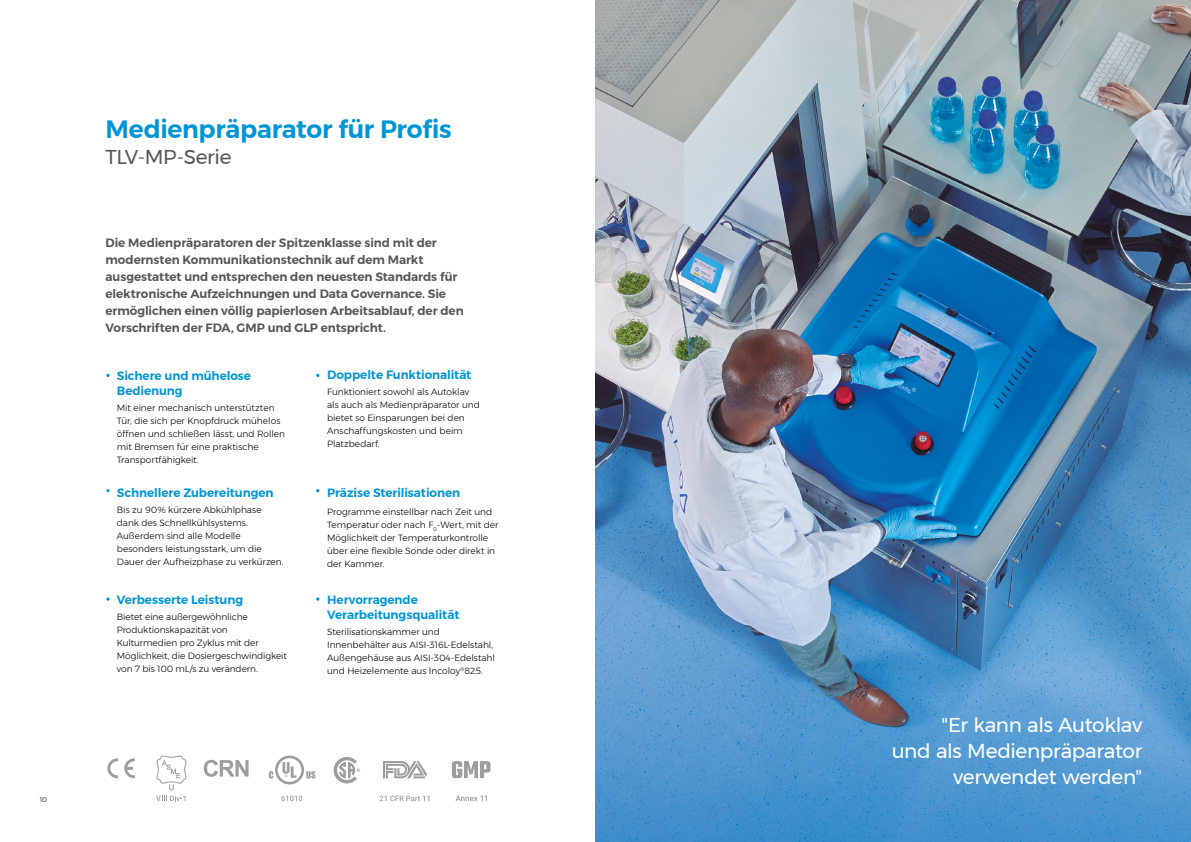
<style>
.page{position:relative;width:1191px;height:842px;background:#fff}
.page>*{position:absolute;margin:0;border:0;box-sizing:border-box;transform-origin:0 0}
.t1{font:600 25px "Montserrat";letter-spacing:-.01em;color:#0095d6}
.t2{font:20px/26px "Montserrat";letter-spacing:-.015em;color:#fff;text-align:right}
.t3{font:20px "Montserrat";letter-spacing:-.015em;color:#575756}
.t4{font:600 12px/17px "Montserrat";letter-spacing:-.005em;color:#575756}
.t5{font:600 12px/15px "Montserrat";letter-spacing:-.005em;color:#0095d6}
.t6{font:300 9px/13px "Montserrat";color:#000}
.t7{font:300 6.8px "Montserrat";color:#000}
</style>
<div class="page">
<img style="left:595px;top:0;width:596px;height:842px">
<svg style="left:124px;top:758px;width:11px;height:20px"></svg>
<svg style="left:107px;top:758px;width:11px;height:20px"></svg>
<svg style="left:156px;top:755px;width:31px;height:46px"></svg>
<svg style="left:383px;top:761px;width:44px;height:17px"></svg>
<svg style="left:379px;top:796px;width:50px;height:5px"></svg>
<svg style="left:269px;top:755px;width:46px;height:29px"></svg>
<svg style="left:281px;top:796px;width:21px;height:5px"></svg>
<svg style="left:106px;top:489px;width:4px;height:3px"></svg>
<svg style="left:106px;top:374px;width:4px;height:3px"></svg>
<svg style="left:106px;top:597px;width:4px;height:4px"></svg>
<svg style="left:333px;top:757px;width:27px;height:26px"></svg>
<svg style="left:204px;top:760px;width:44px;height:17px"></svg>
<svg style="left:455px;top:795px;width:32px;height:6px"></svg>
<svg style="left:452px;top:761px;width:38px;height:17px"></svg>
<p class="t7" style="left:40px;top:795px;width:9px">10</p>
<h1 class="t1" style="left:105px;top:109px;width:347px">Medienpräparator für Profis</h1>
<h2 class="t3" style="left:105px;top:141px;width:127px">TLV-MP-Serie</h2>
<p class="t4" style="left:105px;top:235px;width:360px">Die Medienpräparatoren der Spitzenklasse sind mit der modernsten Kommunikationstechnik auf dem Markt ausgestattet und entsprechen den neuesten Standards für elektronische Aufzeichnungen und Data Governance. Sie ermöglichen einen völlig papierlosen Arbeitsablauf, der den Vorschriften der FDA, GMP und GLP entspricht.</p>
<h3 class="t5" style="left:117px;top:368px;width:136px">Sichere und mühelose<br>Bedienung</h3>
<p class="t6" style="left:117px;top:401px;width:170px">Mit einer mechanisch unterstützten Tür, die sich per Knopfdruck mühelos öffnen und schließen lässt, und Rollen mit Bremsen für eine praktische Transportfähigkeit.</p>
<h3 class="t5" style="left:117px;top:485px;width:158px">Schnellere Zubereitungen</h3>
<p class="t6" style="left:117px;top:503px;width:168px">Bis zu 90% kürzere Abkühlphase dank des Schnellkühlsystems.<br>Außerdem sind alle Modelle besonders leistungsstark, um die<br>Dauer der Aufheizphase zu verkürzen.</p>
<h3 class="t5" style="left:117px;top:592px;width:128px">Verbesserte Leistung</h3>
<p class="t6" style="left:117px;top:610px;width:172px">Bietet eine außergewöhnliche<br>Produktionskapazität von<br>Kulturmedien pro Zyklus mit der<br>Möglichkeit, die Dosiergeschwindigkeit von 7 bis 100 mL/s zu verändern.</p>
<h3 class="t5" style="left:327px;top:368px;width:146px">Doppelte Funktionalität</h3>
<p class="t6" style="left:327px;top:385px;width:154px">Funktioniert sowohl als Autoklav als auch als Medienpräparator und bietet so Einsparungen bei den<br>Anschaffungskosten und beim<br>Platzbedarf.</p>
<h3 class="t5" style="left:327px;top:485px;width:135px">Präzise Sterilisationen</h3>
<p class="t6" style="left:327px;top:506px;width:173px">Programme einstellbar nach Zeit und<br>Temperatur oder nach F<sub>0</sub>-Wert, mit der<br>Möglichkeit der Temperaturkontrolle über eine flexible Sonde oder direkt in der Kammer.</p>
<h3 class="t5" style="left:327px;top:592px;width:134px">Hervorragende<br>Verarbeitungsqualität</h3>
<p class="t6" style="left:327px;top:625px;width:169px">Sterilisationskammer und Innenbehälter aus AISI-316L-Edelstahl, Außengehäuse aus AISI-304-Edelstahl und Heizelemente aus Incoloy<sup>®</sup>825.</p>
<h2 class="t2" style="left:891px;top:712px;width:252px">"Er kann als Autoklav<br>und als Medienpräparator verwendet werden"</h2>
</div>
